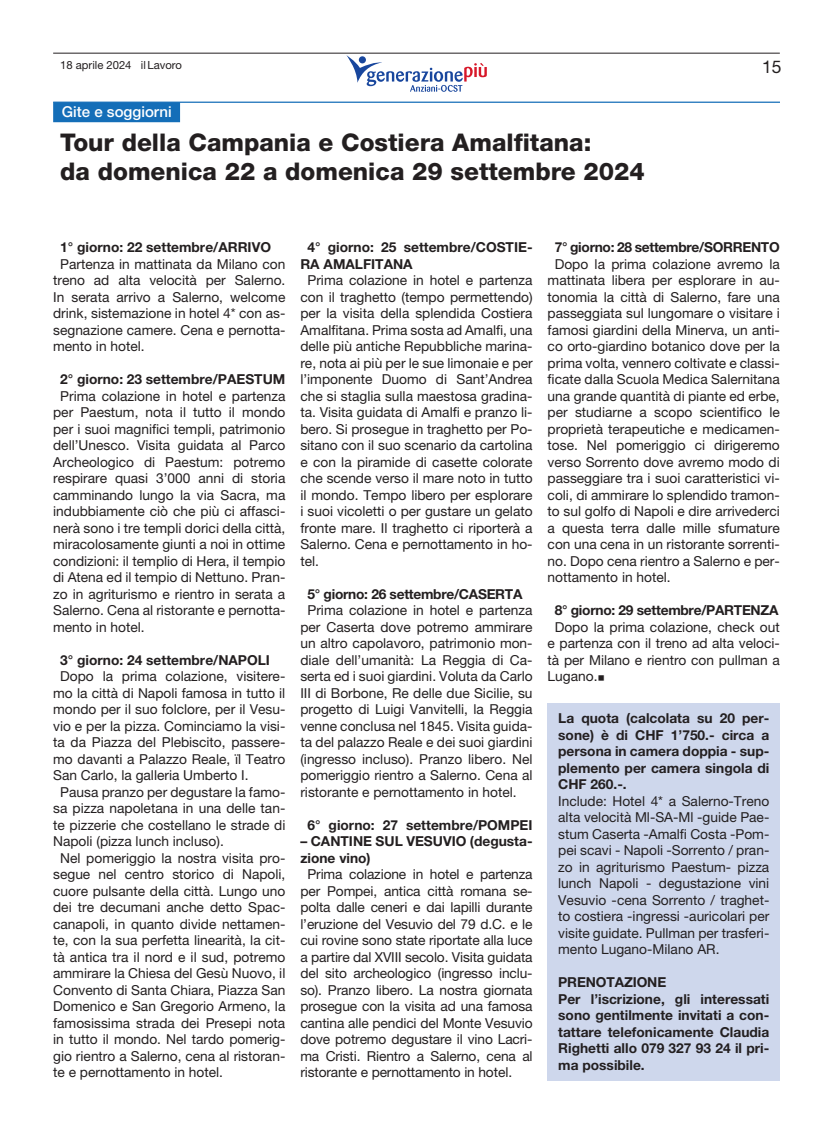
<style>
.page{position:relative;width:833px;height:1134px;background:#fff}
.page>*{position:absolute;margin:0;border:0;box-sizing:border-box;transform-origin:0 0}
.Paragrafo_base_AAPI{font:800 24.38px "Helvetica Neue LT Pro";color:#231f20}
.t1{font:17.5px "Helvetica Neue LT Pro";color:#231f20}
.Incipit_-_AAPI{font:500 15px "Helvetica Neue LT Pro";color:#fff}
.Paragrafo_base_AAPI-2{font:13.75px/16.5px "Helvetica Neue LT Pro";color:#231f20;text-align:justify}
.Paragrafo_base_AAPI-3{font:700 13.75px/16.5px "Helvetica Neue LT Pro";color:#231f20}
.Paragrafo_base_AAPI-4{font:700 13.75px "Helvetica Neue LT Pro";letter-spacing:-.02em;color:#231f20}
.t2{font:11.25px "Helvetica Neue LT Pro";color:#231f20}
</style>
<div class="page">
<svg style="left:346px;top:55px;width:141px;height:37px"></svg>
<hr style="left:53px;top:102px;width:727px;height:1px;background:#146eb8">
<div style="left:53px;top:102px;width:127px;height:20px;background:#146eb8"></div>
<div style="left:547px;top:703px;width:233px;height:377px;background:#ced7ec"></div>
<hr style="left:53px;top:53px;width:727px;height:1px;background:#231f20">
<p class="t2" style="left:60px;top:58px;width:123px">18 aprile 2024 il Lavoro</p>
<p class="t1" style="left:762px;top:56px;width:21px">15</p>
<p class="Incipit_-_AAPI" style="left:62px;top:103px;width:111px">Gite e soggiorni</p>
<p class="Paragrafo_base_AAPI" style="left:60px;top:128px;width:532px">Tour della Campania e Costiera Amalfitana:</p>
<p class="Paragrafo_base_AAPI" style="left:60px;top:157px;width:586px">da domenica 22 a domenica 29 settembre 2024</p>
<p class="Paragrafo_base_AAPI-3" style="left:60px;top:239px;width:212px">1° giorno: 22 settembre/ARRIVO</p>
<p class="Paragrafo_base_AAPI-2" style="left:53px;top:255px;width:234px;text-indent:7px">Partenza in mattinata da Milano con treno ad alta velocità per Salerno.<br>In serata arrivo a Salerno, welcome drink, sistemazione in hotel 4* con as&shy;segnazione camere. Cena e pernotta&shy;mento in hotel.</p>
<p class="Paragrafo_base_AAPI-3" style="left:60px;top:371px;width:227px">2° giorno: 23 settembre/PAESTUM</p>
<p class="Paragrafo_base_AAPI-2" style="left:53px;top:387px;width:234px;text-indent:7px">Prima colazione in hotel e partenza per Paestum, nota il tutto il mondo per i suoi magnifici templi, patrimonio dell’Unesco. Visita guidata al Parco Archeologico di Paestum: potremo respirare quasi 3’000 anni di storia camminando lungo la via Sacra, ma indubbiamente ciò che più ci affasci&shy;nerà sono i tre templi dorici della città, miracolosamente giunti a noi in ottime condizioni: il templio di Hera, il tempio di Atena ed il tempio di Nettuno. Pran&shy;zo in agriturismo e rientro in serata a Salerno. Cena al ristorante e pernotta&shy;mento in hotel.</p>
<p class="Paragrafo_base_AAPI-3" style="left:60px;top:651px;width:211px">3° giorno: 24 settembre/NAPOLI</p>
<p class="Paragrafo_base_AAPI-2" style="left:53px;top:668px;width:234px;text-indent:7px">Dopo la prima colazione, visitere&shy;mo la città di Napoli famosa in tutto il mondo per il suo folclore, per il Vesu&shy;vio e per la pizza. Cominciamo la visi&shy;ta da Piazza del Plebiscito, passere&shy;mo davanti a Palazzo Reale, ïl Teatro San Carlo, la galleria Umberto I.</p>
<p class="Paragrafo_base_AAPI-2" style="left:53px;top:783px;width:234px;text-indent:7px">Pausa pranzo per degustare la famo&shy;sa pizza napoletana in una delle tan&shy;te pizzerie che costellano le strade di Napoli (pizza lunch incluso).</p>
<p class="Paragrafo_base_AAPI-2" style="left:53px;top:849px;width:234px;text-indent:7px">Nel pomeriggio la nostra visita pro&shy;segue nel centro storico di Napoli, cuore pulsante della città. Lungo uno dei tre decumani anche detto Spac&shy;canapoli, in quanto divide nettamen&shy;te, con la sua perfetta linearità, la cit&shy;tà antica tra il nord e il sud, potremo ammirare la Chiesa del Gesù Nuovo, il Convento di Santa Chiara, Piazza San Domenico e San Gregorio Armeno, la famosissima strada dei Presepi nota in tutto il mondo. Nel tardo pomerig&shy;gio rientro a Salerno, cena al ristoran&shy;te e pernottamento in hotel.</p>
<p class="Paragrafo_base_AAPI-3" style="left:300px;top:239px;width:234px;text-indent:7px">4° giorno: 25 settembre/COSTIE-<br>RA AMALFITANA</p>
<p class="Paragrafo_base_AAPI-2" style="left:300px;top:272px;width:234px;text-indent:7px">Prima colazione in hotel e partenza con il traghetto (tempo permettendo) per la visita della splendida Costiera Amalfitana. Prima sosta ad Amalfi, una delle più antiche Repubbliche marina&shy;re, nota ai più per le sue limonaie e per l’imponente Duomo di Sant’Andrea che si staglia sulla maestosa gradina&shy;ta. Visita guidata di Amalfi e pranzo li&shy;bero. Si prosegue in traghetto per Po&shy;sitano con il suo scenario da cartolina e con la piramide di casette colorate che scende verso il mare noto in tutto il mondo. Tempo libero per esplorare i suoi vicoletti o per gustare un gelato fronte mare. Il traghetto ci riporterà a Salerno. Cena e pernottamento in ho&shy;tel.</p>
<p class="Paragrafo_base_AAPI-4" style="left:307px;top:585px;width:216px">5° giorno: 26 settembre/CASERTA</p>
<p class="Paragrafo_base_AAPI-2" style="left:300px;top:602px;width:234px;text-indent:7px">Prima colazione in hotel e partenza per Caserta dove potremo ammirare un altro capolavoro, patrimonio mon&shy;diale dell’umanità: La Reggia di Ca&shy;serta ed i suoi giardini. Voluta da Carlo III di Borbone, Re delle due Sicilie, su progetto di Luigi Vanvitelli, la Reggia venne conclusa nel 1845. Visita guida&shy;ta del palazzo Reale e dei suoi giardini (ingresso incluso). Pranzo libero. Nel pomeriggio rientro a Salerno. Cena al ristorante e pernottamento in hotel.</p>
<p class="Paragrafo_base_AAPI-3" style="left:307px;top:816px;width:227px">6° giorno: 27 settembre/POMPEI</p>
<p class="Paragrafo_base_AAPI-3" style="left:300px;top:833px;width:234px">– CANTINE SUL VESUVIO (degusta&shy;zione vino)</p>
<p class="Paragrafo_base_AAPI-2" style="left:300px;top:866px;width:234px;text-indent:7px">Prima colazione in hotel e partenza per Pompei, antica città romana se&shy;polta dalle ceneri e dai lapilli durante l’eruzione del Vesuvio del 79 d.C. e le cui rovine sono state riportate alla luce a partire dal XVIII secolo. Visita guidata del sito archeologico (ingresso inclu&shy;so). Pranzo libero. La nostra giornata prosegue con la visita ad una famosa cantina alle pendici del Monte Vesuvio dove potremo degustare il vino Lacri&shy;ma Cristi. Rientro a Salerno, cena al ristorante e pernottamento in hotel.</p>
<p class="Paragrafo_base_AAPI-4" style="left:554px;top:239px;width:227px">7° giorno: 28 settembre/SORRENTO</p>
<p class="Paragrafo_base_AAPI-2" style="left:547px;top:255px;width:234px;text-indent:7px">Dopo la prima colazione avremo la mattinata libera per esplorare in au&shy;tonomia la città di Salerno, fare una passeggiata sul lungomare o visitare i famosi giardini della Minerva, un anti&shy;co orto-giardino botanico dove per la prima volta, vennero coltivate e classi&shy;ficate dalla Scuola Medica Salernitana una grande quantità di piante ed erbe, per studiarne a scopo scientifico le proprietà terapeutiche e medicamen&shy;tose. Nel pomeriggio ci dirigeremo verso Sorrento dove avremo modo di passeggiare tra i suoi caratteristici vi&shy;coli, di ammirare lo splendido tramon&shy;to sul golfo di Napoli e dire arrivederci a questa terra dalle mille sfumature con una cena in un ristorante sorrenti&shy;no. Dopo cena rientro a Salerno e per&shy;nottamento in hotel.</p>
<p class="Paragrafo_base_AAPI-4" style="left:554px;top:602px;width:225px">8° giorno: 29 settembre/PARTENZA</p>
<p class="Paragrafo_base_AAPI-2" style="left:547px;top:618px;width:234px;text-indent:7px">Dopo la prima colazione, check out e partenza con il treno ad alta veloci&shy;tà per Milano e rientro con pullman a Lugano.○</p>
<p class="Paragrafo_base_AAPI-3" style="left:558px;top:710px;width:213px;text-align:justify">La quota (calcolata su 20 per&shy;sone) è di CHF 1’750.- circa a persona in camera doppia - sup&shy;plemento per camera singola di CHF 260.-.</p>
<p class="Paragrafo_base_AAPI-2" style="left:558px;top:792px;width:213px">Include: Hotel 4* a Salerno-Treno alta velocità Ml-SA-Ml -guide Pae&shy;stum Caserta -Amalfi Costa -Pom&shy;pei scavi - Napoli -Sorrento / pran&shy;zo in agriturismo Paestum- pizza lunch Napoli - degustazione vini Vesuvio -cena Sorrento / traghet&shy;to costiera -ingressi -auricolari per visite guidate. Pullman per trasferi&shy;mento Lugano-Milano AR.</p>
<p class="Paragrafo_base_AAPI-3" style="left:558px;top:974px;width:109px">PRENOTAZIONE</p>
<p class="Paragrafo_base_AAPI-3" style="left:558px;top:990px;width:213px;text-align:justify">Per l’iscrizione, gli interessati sono gentilmente invitati a con&shy;tattare telefonicamente Claudia Righetti allo 079 327 93 24 il pri&shy;ma possibile.</p>
</div>
